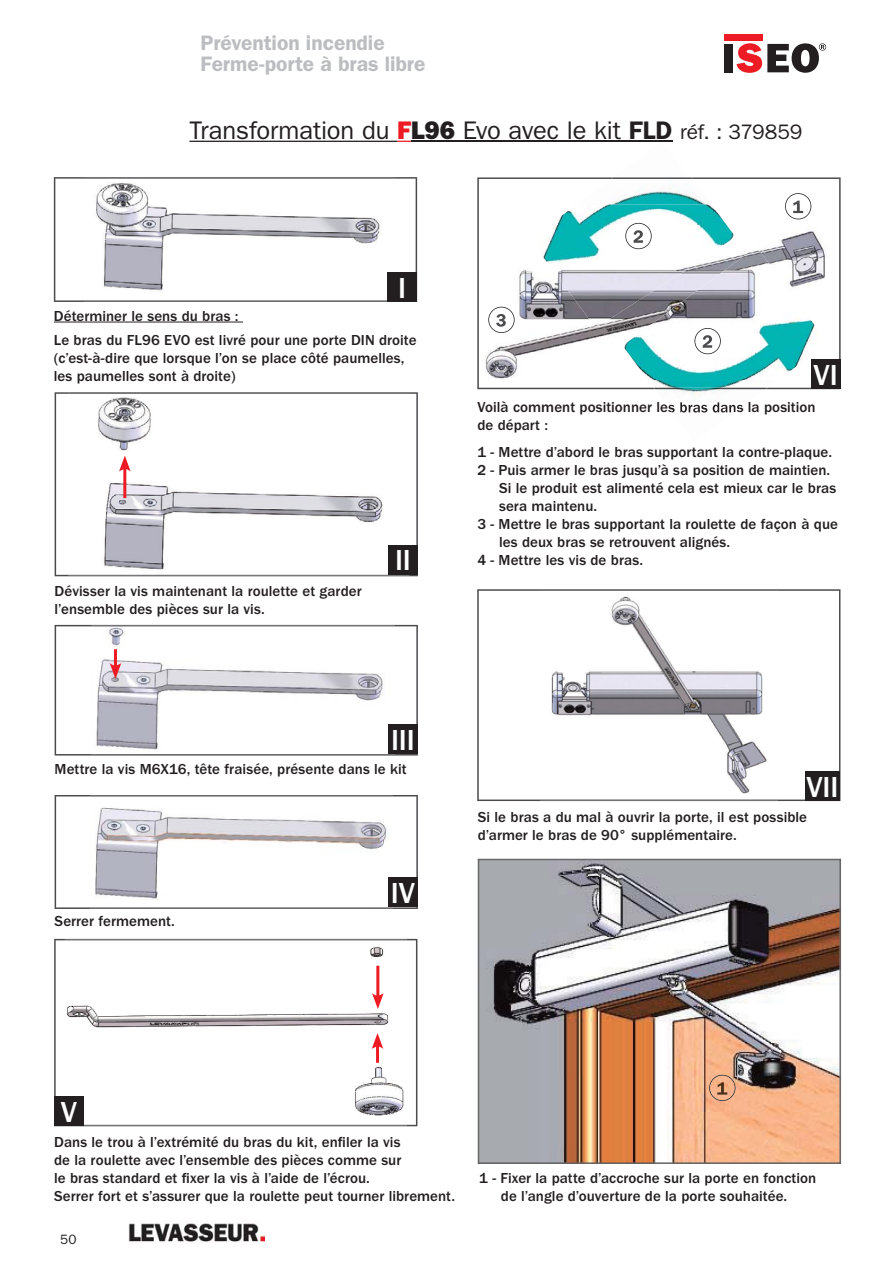
<style>
.page{position:relative;width:895px;height:1266px;background:#fff}
.page>*{position:absolute;margin:0;border:0;box-sizing:border-box;transform-origin:0 0}
.t1{font:500 30px "Franklin Gothic";letter-spacing:-.005em;color:#fff}
.t2{font:25.5px "Franklin Gothic";letter-spacing:-.005em;color:#231f20}
.t3{font:600 21px/21px "Franklin Gothic";color:#bbbdc0}
.t4{font:600 18px "Franklin Gothic";color:#4c4c4e}
.t5{font:500 15px/18px "Franklin Gothic";color:#231f20}
.t6{font:13.5px "Franklin Gothic";color:#231f20}
.s1{font-weight:800;color:#ed1c24}
.s2{font-weight:800}
.s3{font-weight:600}
.s4{font-size:21px}
</style>
<div class="page">
<div style="left:723px;top:44px;width:9px;height:28px;background:#231f20"></div>
<svg style="left:736px;top:43px;width:25px;height:30px"></svg>
<div style="left:723px;top:35px;width:38px;height:6px;background:#ed1c24"></div>
<svg style="left:767px;top:43px;width:58px;height:30px"></svg>
<hr style="left:189px;top:141px;width:208px;height:1px;background:#231f20">
<svg style="left:397px;top:141px;width:14px;height:1px"></svg>
<hr style="left:411px;top:141px;width:261px;height:1px;background:#231f20">
<img style="left:128px;top:1222px;width:136px;height:22px">
<svg style="left:54px;top:177px;width:363px;height:125px"></svg>
<img style="left:84px;top:178px;width:310px;height:123px">
<svg style="left:55px;top:392px;width:362px;height:184px"></svg>
<img style="left:69px;top:393px;width:340px;height:183px">
<svg style="left:55px;top:625px;width:362px;height:130px"></svg>
<img style="left:92px;top:626px;width:302px;height:129px">
<svg style="left:55px;top:795px;width:362px;height:114px"></svg>
<img style="left:90px;top:796px;width:302px;height:112px">
<div style="left:387px;top:272px;width:30px;height:30px;background:#231f20"></div>
<div style="left:388px;top:545px;width:29px;height:30px;background:#231f20"></div>
<div style="left:388px;top:724px;width:29px;height:30px;background:#231f20"></div>
<div style="left:388px;top:877px;width:29px;height:30px;background:#231f20"></div>
<hr style="left:54px;top:322px;width:189px;height:1px;background:#231f20">
<hr style="left:123px;top:466px;width:3px;height:32px;background:#ed1c24">
<svg style="left:119px;top:456px;width:12px;height:16px"></svg>
<hr style="left:114px;top:649px;width:3px;height:20px;background:#ed1c24">
<svg style="left:110px;top:663px;width:11px;height:16px"></svg>
<svg style="left:477px;top:589px;width:363px;height:212px"></svg>
<img style="left:539px;top:590px;width:238px;height:210px">
<div style="left:805px;top:771px;width:34px;height:30px;background:#231f20"></div>
<svg style="left:54px;top:939px;width:363px;height:187px"></svg>
<hr style="left:376px;top:1043px;width:3px;height:20px;background:#ed1c24">
<svg style="left:371px;top:1033px;width:12px;height:16px"></svg>
<hr style="left:376px;top:966px;width:3px;height:33px;background:#ed1c24">
<svg style="left:372px;top:993px;width:11px;height:16px"></svg>
<div style="left:54px;top:1096px;width:30px;height:30px;background:#231f20"></div>
<svg style="left:477px;top:177px;width:363px;height:212px"></svg>
<img style="left:482px;top:205px;width:353px;height:175px">
<img style="left:647px;top:380px;width:130px;height:15px">
<img style="left:653px;top:388px;width:114px;height:1px">
<img style="left:668px;top:402px;width:75px;height:11px">
<img style="left:622px;top:247px;width:205px;height:133px">
<img style="left:576px;top:177px;width:135px;height:28px">
<img style="left:611px;top:177px;width:81px;height:2px">
<img style="left:529px;top:205px;width:205px;height:123px">
<svg style="left:784px;top:193px;width:27px;height:26px"></svg>
<svg style="left:625px;top:223px;width:26px;height:26px"></svg>
<svg style="left:694px;top:328px;width:26px;height:26px"></svg>
<svg style="left:488px;top:307px;width:26px;height:26px"></svg>
<div style="left:810px;top:359px;width:30px;height:30px;background:#231f20"></div>
<img style="left:478px;top:859px;width:361px;height:304px">
<svg style="left:709px;top:1075px;width:26px;height:26px"></svg>
<h3 class="t3" style="left:200px;top:35px;width:226px">Prévention incendie<br>Ferme-porte à bras libre</h3>
<h2 class="t2" style="left:189px;top:121px;width:614px">Transformation du <span class="s1">F</span><span class="s2">L96</span> Evo avec le kit <span class="s3">FLD</span> <span class="s4">réf. : 379859</span></h2>
<h1 class="t1" style="left:398px;top:276px;width:10px">I</h1>
<p class="t5" style="left:54px;top:305px;width:364px;line-height:24px">Déterminer le sens du bras :<br>Le bras du FL96 EVO est livré pour une porte DIN droite</p>
<p class="t5" style="left:54px;top:350px;width:352px">(c’est-à-dire que lorsque l’on se place côté paumelles, les paumelles sont à droite)</p>
<p class="t5" style="left:55px;top:584px;width:308px">Dévisser la vis maintenant la roulette et garder l’ensemble des pièces sur la vis.</p>
<h1 class="t1" style="left:395px;top:549px;width:17px">II</h1>
<h1 class="t1" style="left:391px;top:728px;width:25px">III</h1>
<p class="t5" style="left:55px;top:761px;width:353px">Mettre la vis M6X16, tête fraisée, présente dans le kit</p>
<p class="t5" style="left:55px;top:913px;width:122px">Serrer fermement.</p>
<h1 class="t1" style="left:391px;top:882px;width:26px">IV</h1>
<p class="t4" style="left:792px;top:200px;width:12px">1</p>
<h1 class="t1" style="left:813px;top:364px;width:26px">VI</h1>
<p class="t5" style="left:477px;top:400px;width:339px">Voilà comment positionner les bras dans la position de départ :</p>
<p class="t5" style="left:477px;top:445px;width:356px">1 - Mettre d’abord le bras supportant la contre-plaque.</p>
<p class="t5" style="left:477px;top:463px;width:354px">2 - Puis armer le bras jusqu’à sa position de maintien.</p>
<p class="t5" style="left:499px;top:481px;width:338px">Si le produit est alimenté cela est mieux car le bras</p>
<p class="t5" style="left:499px;top:499px;width:99px">sera maintenu.</p>
<p class="t5" style="left:477px;top:517px;width:362px">3 - Mettre le bras supportant la roulette de façon à que</p>
<p class="t5" style="left:499px;top:535px;width:232px">les deux bras se retrouvent alignés.</p>
<p class="t5" style="left:477px;top:553px;width:167px">4 - Mettre les vis de bras.</p>
<h1 class="t1" style="left:806px;top:775px;width:33px">VII</h1>
<p class="t5" style="left:477px;top:809px;width:330px">Si le bras a du mal à ouvrir la porte, il est possible d’armer le bras de 90° supplémentaire.</p>
<h1 class="t1" style="left:61px;top:1101px;width:18px">V</h1>
<p class="t5" style="left:54px;top:1135px;width:402px">Dans le trou à l’extrémité du bras du kit, enfiler la vis<br>de la roulette avec l’ensemble des pièces comme sur<br>le bras standard et fixer la vis à l’aide de l’écrou.<br>Serrer fort et s’assurer que la roulette peut tourner librement.</p>
<p class="t6" style="left:60px;top:1234px;width:18px">50</p>
<p class="t5" style="left:479px;top:1171px;width:338px;text-align:center">1 - Fixer la patte d’accroche sur la porte en fonction de l’angle d’ouverture de la porte souhaitée.</p>
</div>
